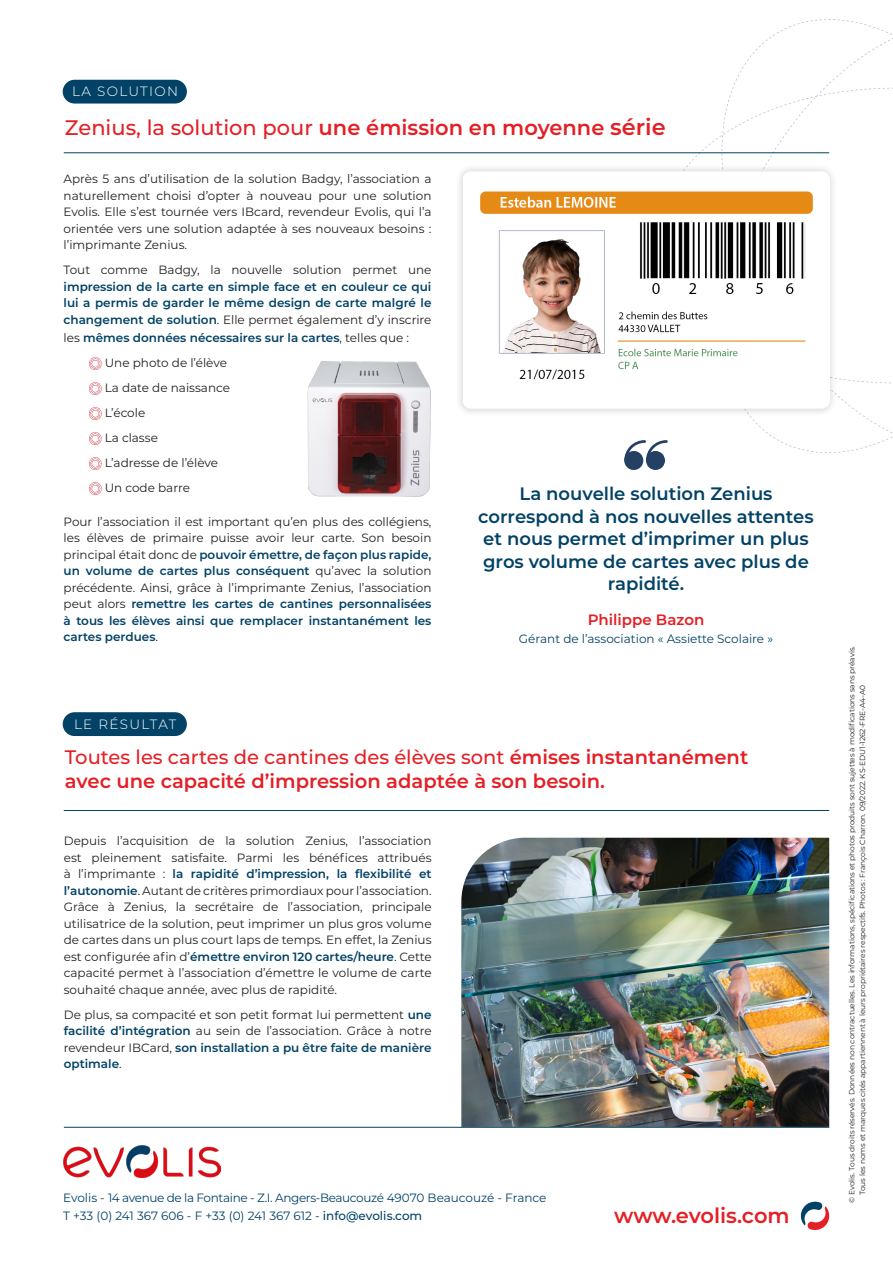
<style>
.page{position:relative;width:893px;height:1263px;background:#fff}
.page>*{position:absolute;margin:0;border:0;box-sizing:border-box;transform-origin:0 0}
.t1{font:500 21px "Montserrat";color:#e41f25}
.t2{font:600 21px "Montserrat";letter-spacing:-.01em;color:#e41f25}
.t3{font:600 19.5px/24px "Montserrat";color:#e41f25}
.body{font:600 18px/22.5px "Montserrat";color:#024266;text-align:center}
.body-2{font:600 15px "Montserrat";color:#e41f25}
.body-3{font:300 13.5px "Montserrat";letter-spacing:.1em;color:#fff}
.ST{font:12px/16.5px "Montserrat";color:#231f20;text-align:justify}
.ST-2{font:600 12px/16.5px "Montserrat";color:#024266;text-align:justify}
.body-4{font:12px "Montserrat";letter-spacing:-.01em;color:#024266}
.body-5{font:12px "Montserrat";letter-spacing:-.03em;color:#024266}
.mentions_légales{font:7.5px/10.5px "Montserrat";letter-spacing:-.01em;color:#231f20}
.s1{font-weight:600}
.s2{font-weight:600;font-size:22.5px}
.s3{font-weight:400;color:#231f20}
.s4{font-weight:600;color:#024266}
.s5{font-weight:500}
</style>
<div class="page">
<svg style="left:721px;top:96px;width:109px;height:67px"></svg>
<svg style="left:89px;top:357px;width:13px;height:13px"></svg>
<svg style="left:89px;top:382px;width:13px;height:13px"></svg>
<svg style="left:89px;top:407px;width:13px;height:13px"></svg>
<svg style="left:89px;top:432px;width:13px;height:13px"></svg>
<svg style="left:89px;top:457px;width:13px;height:13px"></svg>
<svg style="left:89px;top:482px;width:13px;height:13px"></svg>
<hr style="left:64px;top:152px;width:765px;height:1px;background:#024266">
<hr style="left:64px;top:810px;width:765px;height:1px;background:#024266">
<svg style="left:800px;top:1201px;width:29px;height:29px"></svg>
<div style="left:63px;top:80px;width:124px;height:24px;background:#024266;border-radius:12px"></div>
<div style="left:63px;top:712px;width:124px;height:24px;background:#024266;border-radius:12px"></div>
<svg style="left:624px;top:440px;width:44px;height:30px"></svg>
<img style="left:461px;top:838px;width:368px;height:289px">
<img style="left:307px;top:361px;width:124px;height:136px">
<hr style="left:64px;top:1127px;width:765px;height:1px;background:#024266">
<img style="left:63px;top:1145px;width:158px;height:32px">
<div style="left:455px;top:163px;width:383px;height:254px;background:#231f20;opacity:.15"></div>
<img style="left:463px;top:172px;width:366px;height:237px">
<p class="body-3" style="left:72px;top:82px;width:108px">LA SOLUTION</p>
<p class="t1" style="left:65px;top:113px;width:602px">Zenius, la solution pour <span class="s1">une émission en moyenne</span> <span class="s2">série</span></p>
<p class="ST" style="left:64px;top:170px;width:369px">Après 5 ans d’utilisation de la solution Badgy, l’association a naturellement choisi d’opter à nouveau pour une solution Evolis. Elle s’est tournée vers IBcard, revendeur Evolis, qui l’a orientée vers une solution adaptée à ses nouveaux besoins : l’imprimante Zenius.</p>
<p class="ST-2" style="left:64px;top:261px;width:369px"><span class="s3">Tout comme Badgy, la nouvelle solution permet une </span>impression de la carte en simple face et en couleur ce qui lui a permis de garder le même design de carte malgré le changement de solution<span class="s3">. Elle permet également d’y inscrire</span></p>
<p class="ST-2" style="left:64px;top:329px;width:347px"><span class="s3">les</span> mêmes données nécessaires sur la cartes<span class="s3">, telles que :</span></p>
<p class="ST" style="left:105px;top:354px;width:124px">Une photo de l’élève</p>
<p class="ST" style="left:105px;top:379px;width:127px">La date de naissance</p>
<p class="ST" style="left:105px;top:404px;width:42px">L’école</p>
<p class="ST" style="left:105px;top:429px;width:55px">La classe</p>
<p class="ST" style="left:105px;top:454px;width:115px">L’adresse de l’élève</p>
<p class="ST" style="left:105px;top:479px;width:87px">Un code barre</p>
<p class="ST" style="left:64px;top:513px;width:369px">Pour l’association il est important qu’en plus des collégiens, les élèves de primaire puisse avoir leur carte. Son besoin principal était donc de <span class="s4">pouvoir émettre, de façon plus rapide, un volume de cartes plus conséquent</span> qu’avec la solution précédente. Ainsi, grâce à l’imprimante Zenius, l’association peut alors <span class="s4">remettre les cartes de cantines personnalisées à tous les élèves ainsi que remplacer instantanément les cartes perdues</span>.</p>
<p class="body-3" style="left:74px;top:715px;width:104px">LE RÉSULTAT</p>
<p class="body" style="left:478px;top:482px;width:337px">La nouvelle solution Zenius correspond à nos nouvelles attentes et nous permet d’imprimer un plus gros volume de cartes avec plus de rapidité.</p>
<p class="body-2" style="left:588px;top:609px;width:118px">Philippe Bazon</p>
<p class="body-4" style="left:519px;top:630px;width:256px">Gérant de l’association « Assiette Scolaire »</p>
<p class="t3" style="left:65px;top:745px;width:685px"><span class="s5">Toutes les cartes de cantines des élèves sont</span> émises instantanément avec une capacité d’impression adaptée à son besoin.</p>
<p class="ST" style="left:64px;top:832px;width:369px">Depuis l’acquisition de la solution Zenius, l’association est pleinement satisfaite. Parmi les bénéfices attribués à l’imprimante : <span class="s4">la rapidité d’impression, la flexibilité et l’autonomie</span>. Autant de critères primordiaux pour l’association.<br>Grâce à Zenius, la secrétaire de l’association, principale utilisatrice de la solution, peut imprimer un plus gros volume de cartes dans un plus court laps de temps. En effet, la Zenius est configurée afin d’<span class="s4">émettre environ 120 cartes/heure</span>. Cette capacité permet à l’association d’émettre le volume de carte souhaité chaque année, avec plus de rapidité.</p>
<p class="ST" style="left:64px;top:1006px;width:369px">De plus, sa compacité et son petit format lui permettent <span class="s4">une facilité d’intégration</span> au sein de l’association. Grâce à notre revendeur IBCard, <span class="s4">son installation a pu être faite de manière optimale</span>.</p>
<p class="body-5" style="left:63px;top:1190px;width:485px">Evolis - 14 avenue de la Fontaine - Z.I. Angers-Beaucouzé 49070 Beaucouzé - France</p>
<p class="body-4" style="left:63px;top:1208px;width:361px">T +33 (0) 241 367 606 - F +33 (0) 241 367 612 - <span class="s5">info@evolis.com</span></p>
<p class="t2" style="left:614px;top:1200px;width:177px">www.evolis.com</p>
<p class="mentions_légales" style="left:846px;top:1195px;width:550px;text-indent:-8px;rotate:-90deg">© Evolis. Tous droits réservés. Données non contractuelles. Les informations, spécifications et photos produits sont sujettes à modifications sans préavis.<br>Tous les noms et marques cités appartiennent à leurs propriétaires respectifs. Photos : François Charron. 09/2022. KS-EDU1-1262-FRE-A4-A0</p>
</div>
